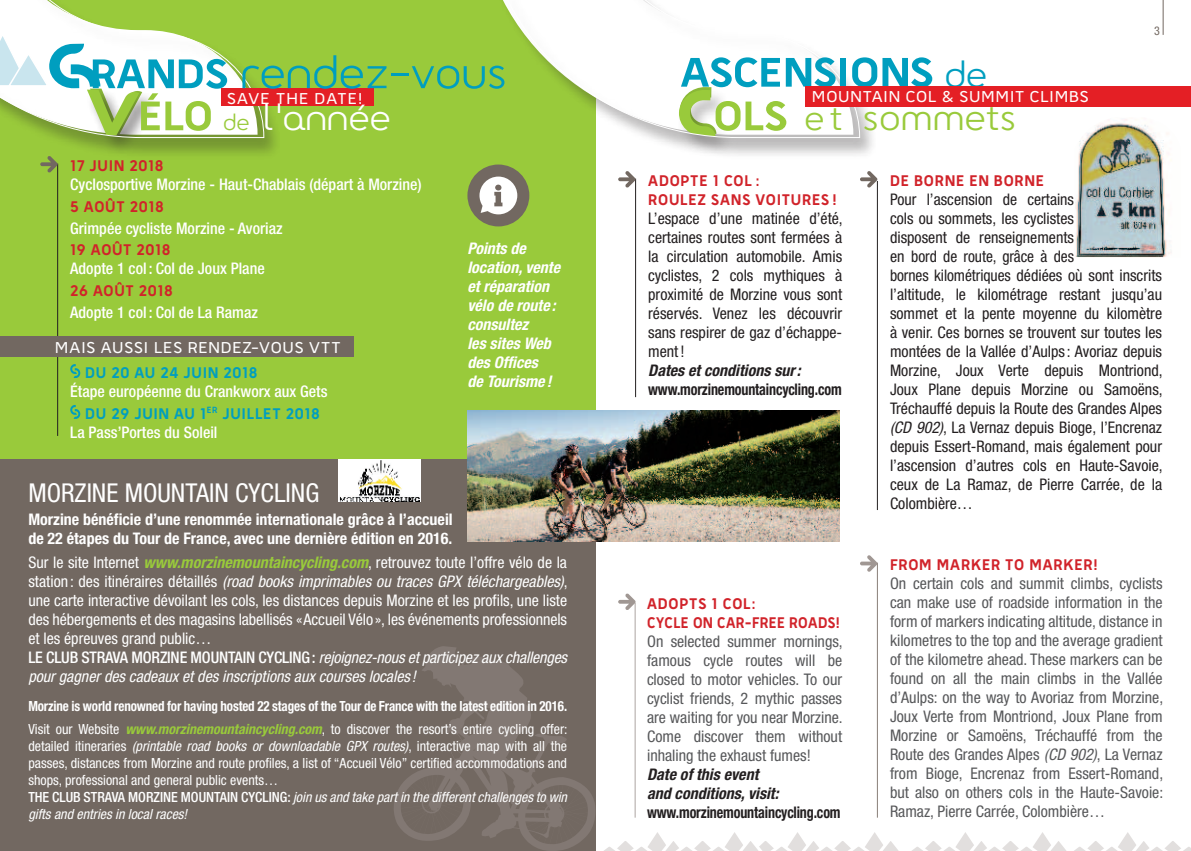
<style>
.page{position:relative;width:1191px;height:851px;background:#fff}
.page>*{position:absolute;margin:0;border:0;box-sizing:border-box;transform-origin:0 0}
.t1{font:52px "FNAC Regular";color:#009ebf;scale:1.09 1}
.t2{font:700 48.2px "FNAC Regular";color:#009ebf;scale:1.09 1}
.t3{font:42px "FNAC Regular";color:#99ca3b;scale:1.09 1}
.t4{font:42px "FNAC Regular";color:#fff;scale:1.09 1}
.t5{font:condensed 26px "Helvetica Neue";color:#fff}
.t6{font:700 18.4px "FNAC Demi";letter-spacing:.04em;color:#fff;scale:1.07 1}
.t7{font:700 18px/19px "FNAC Regular";letter-spacing:.04em;color:#d1232a}
.t8{font:700 18px "FNAC Regular";letter-spacing:.04em;color:#009ebf}
.t9{font:condensed 16px/19px "Helvetica Neue";color:#231f20;text-align:justify}
.t10{font:condensed 16px/19px "Helvetica Neue";color:#57585a;text-align:justify}
.t11{font:condensed 16px/19px "Helvetica Neue";color:#fff}
.t12{font:500 condensed 16px "Helvetica Neue";color:#fff}
.t13{font:700 condensed 16px/19px "Helvetica Neue";color:#fff}
.t14{font:italic 700 condensed 16px/19px "Helvetica Neue";color:#fff}
.t15{font:700 condensed 16px "Helvetica Neue";letter-spacing:-.01em;color:#231f20;scale:.88 1}
.t16{font:italic 700 condensed 16px/19px "Helvetica Neue";color:#231f20}
.t17{font:condensed 14px/17px "Helvetica Neue";color:#fff;text-align:justify}
.t18{font:700 condensed 14px/22.6px "Helvetica Neue";letter-spacing:-.01em;color:#fff;scale:.93 1}
.t19{font:italic condensed 14px/17px "Helvetica Neue";color:#fff}
.t20{font:500 condensed 14px "Helvetica Neue";color:#fff}
.t21{font:condensed 12px "Helvetica Neue";color:#726861}
.s1{font-weight:700;font-size:48.2px}
.s2{font-weight:700;font-size:48.2px;color:#99ca3b}
.s3{font-size:26px;color:#99ca3b}
.s4{font-weight:700;font-style:italic;color:#99ca3b}
.s5{font-style:italic}
.s6{font-weight:500}
.s7{font-weight:400}
.s8{font-style:italic;color:#99ca3b}
.s9{font-weight:500;font-style:normal}
.s10{font-weight:400;font-size:42px}
.s11{font-size:40px}
</style>
<div class="page">
<svg style="left:589px;top:832px;width:602px;height:19px"></svg>
<div style="left:0;top:0;width:595px;height:808px;background:#99ca3b"></div>
<div style="left:481px;top:0;width:397px;height:157px;background:#231f20;opacity:.3"></div>
<svg style="left:483px;top:0;width:377px;height:138px"></svg>
<div style="left:0;top:0;width:283px;height:157px;background:#231f20;opacity:.3"></div>
<hr style="left:635px;top:179px;width:1px;height:218px;background:#231f20">
<svg style="left:618px;top:171px;width:17px;height:17px"></svg>
<hr style="left:57px;top:163px;width:1px;height:273px;background:#231f20">
<svg style="left:70px;top:364px;width:10px;height:14px"></svg>
<svg style="left:70px;top:405px;width:10px;height:14px"></svg>
<svg style="left:40px;top:156px;width:18px;height:17px"></svg>
<hr style="left:877px;top:181px;width:1px;height:329px;background:#231f20">
<svg style="left:860px;top:171px;width:17px;height:17px"></svg>
<hr style="left:877px;top:562px;width:1px;height:255px;background:#887e78">
<svg style="left:860px;top:555px;width:17px;height:17px"></svg>
<div style="left:805px;top:87px;width:386px;height:20px;background:#e41f25"></div>
<div style="left:0;top:459px;width:595px;height:391px;background:#726861"></div>
<div style="left:0;top:337px;width:354px;height:20px;background:#726861"></div>
<img style="left:1075px;top:119px;width:96px;height:138px">
<img style="left:467px;top:410px;width:372px;height:131px">
<hr style="left:634px;top:602px;width:1px;height:215px;background:#887e78">
<svg style="left:618px;top:593px;width:17px;height:17px"></svg>
<hr style="left:1162px;top:0;width:1px;height:35px;background:#726861">
<div style="left:221px;top:88px;width:153px;height:17px;background:#e41f25"></div>
<svg style="left:394px;top:646px;width:204px;height:204px"></svg>
<div style="left:467px;top:164px;width:62px;height:62px;background:#726861;border-radius:50%"></div>
<svg style="left:479px;top:176px;width:38px;height:38px"></svg>
<svg style="left:0;top:0;width:264px;height:138px"></svg>
<div style="left:338px;top:459px;width:83px;height:43px;background:#fff"></div>
<img style="left:339px;top:460px;width:80px;height:41px">
<h1 class="t1" style="left:90px;top:48px;width:385px"><span class="s1">RANDS</span> rendez-vous</h1>
<h3 class="t4" style="left:138px;top:98px;width:234px"><span class="s2">ÉLO</span> <span class="s3">de</span> l’année</h3>
<p class="t6" style="left:227px;top:90px;width:128px">SAVE THE DATE!</p>
<p class="t7" style="left:70px;top:156px;width:95px">17 JUIN 2018</p>
<p class="t12" style="left:70px;top:175px;width:353px">Cyclosportive Morzine - Haut-Chablais (départ à Morzine)</p>
<p class="t7" style="left:70px;top:197px;width:95px">5 AOÛT 2018</p>
<p class="t12" style="left:70px;top:218px;width:214px">Grimpée cycliste Morzine - Avoriaz</p>
<p class="t7" style="left:70px;top:240px;width:102px">19 AOÛT 2018</p>
<p class="t12" style="left:70px;top:259px;width:196px">Adopte 1 col : Col de Joux Plane</p>
<p class="t7" style="left:70px;top:281px;width:104px">26 AOÛT 2018</p>
<p class="t12" style="left:70px;top:303px;width:189px">Adopte 1 col : Col de La Ramaz</p>
<p class="t6" style="left:55px;top:338px;width:249px">MAIS AUSSI LES RENDEZ-VOUS VTT</p>
<p class="t8" style="left:85px;top:364px;width:174px">DU 20 AU 24 JUIN 2018</p>
<p class="t12" style="left:70px;top:382px;width:259px">Étape européenne du Crankworx aux Gets</p>
<p class="t8" style="left:85px;top:405px;width:236px">DU 29 JUIN AU 1<sup>ER</sup> JUILLET 2018</p>
<p class="t12" style="left:70px;top:422px;width:149px">La Pass’Portes du Soleil</p>
<h3 class="t5" style="left:28px;top:477px;width:292px">MORZINE MOUNTAIN CYCLING</h3>
<p class="t14" style="left:467px;top:238px;width:94px">Points de location, vente et réparation vélo de route : consultez<br>les sites Web des Offices<br>de Tourisme !</p>
<p class="t13" style="left:28px;top:509px;width:426px">Morzine bénéficie d’une renommée internationale grâce à l’accueil de 22 étapes du Tour de France, avec une dernière édition en 2016.</p>
<p class="t11" style="left:28px;top:553px;width:541px">Sur le site Internet <span class="s4">www.morzinemountaincycling.com</span>, retrouvez toute l’offre vélo de la station : des itinéraires détaillés <span class="s5">(road books imprimables ou traces GPX téléchargeables)</span>, une carte interactive dévoilant les cols, les distances depuis Morzine et les profils, une liste des hébergements et des magasins labellisés «Accueil Vélo », les événements professionnels et les épreuves grand public…<br><span class="s6">Le cl ub STRAVA Mor zine Mounta in Cycl ing :</span> <span class="s5">rejoignez-nous et participez aux challenges pour gagner des cadeaux et des inscriptions aux courses locales !</span></p>
<p class="t18" style="left:28px;top:694px;width:581px">Morzine is world renowned for having hosted 22 stages of the Tour de France with the latest edition in 2016.<br><span class="s7">Visit our Website</span> <span class="s8">www.morzinemountaincycling.com</span><span class="s7">, to discover the resort’s entire cycling offer:</span></p>
<p class="t17" style="left:28px;top:737px;width:540px">detailed itineraries <span class="s5">(printable road books or downloadable GPX routes)</span>, interactive map with all the passes, distances from Morzine and route profiles, a list of “Accueil Vélo” certified accommodations and shops, professional and general public events…</p>
<p class="t20" style="left:28px;top:788px;width:133px">THE CLUB STRAVA MORZINE</p>
<p class="t19" style="left:28px;top:788px;width:540px;text-indent:152px"><span class="s9">MOUN TAIN CYCLIN G:</span> join us and take part in the different challenges to win gifts and entries in local races!</p>
<h2 class="t2" style="left:680px;top:49px;width:283px">ASCENSIONS <span class="s10">de</span></h2>
<p class="t6" style="left:812px;top:88px;width:260px">MOUNTAIN COL &amp; SUMMIT CLIMBS</p>
<h3 class="t3" style="left:713px;top:98px;width:280px"><span class="s1">OLS</span> <span class="s11">et</span> sommets</h3>
<p class="t21" style="left:1154px;top:24px;width:7px">3</p>
<p class="t7" style="left:648px;top:171px;width:190px">ADOPTE 1 COL :<br>ROULEZ SANS VOITURES !</p>
<p class="t9" style="left:648px;top:209px;width:196px">L’espace d’une matinée d’été, certaines routes sont fermées à la circulation automobile. Amis cyclistes, 2 cols mythiques à proximité de Morzine vous sont réservés. Venez les découvrir sans respirer de gaz d’échappe&shy;ment!</p>
<p class="t16" style="left:648px;top:360px;width:154px">Dates et conditions sur:</p>
<p class="t15" style="left:648px;top:379px;width:221px">www.morzinemountaincycling.com</p>
<p class="t7" style="left:647px;top:593px;width:194px">ADO PTS 1 COL :<br>CYCLE ON CAR-FREE ROADS!</p>
<p class="t10" style="left:647px;top:631px;width:197px">On selected summer mornings, famous cycle routes will be closed to motor vehicles. To our cyclist friends, 2 mythic passes are waiting for you near Morzine.<br>Come discover them without inhaling the exhaust fumes!</p>
<p class="t16" style="left:647px;top:764px;width:133px">Date of this event and conditions, visit:</p>
<p class="t15" style="left:647px;top:802px;width:221px">www.morzinemountaincycling.com</p>
<p class="t7" style="left:890px;top:171px;width:156px">DE BORNE EN BORNE</p>
<p class="t9" style="left:890px;top:190px;width:274px;text-align:left">Pour l’ascension de certains<br>cols ou sommets, les cyclistes<br>disposent de renseignements<br>en bord de route, grâce à des<br>bornes kilométriques dédiées où sont inscrits l’altitude, le kilométrage restant jusqu’au sommet et la pente moyenne du kilomètre à venir. Ces bornes se trouvent sur toutes les montées de la Vallée d’Aulps : Avoriaz depuis Morzine, Joux Verte depuis Montriond, Joux Plane depuis Morzine ou Samoëns, Tréchauffé depuis la Route des Grandes Alpes <span class="s5">(CD 902)</span>, La Vernaz depuis Bioge, l’Encrenaz depuis Essert-Romand, mais également pour l’ascension d’autres cols en Haute-Savoie, ceux de La Ramaz, de Pierre Carrée, de la Colombière…</p>
<p class="t7" style="left:890px;top:555px;width:209px">FROM MARKER TO MARKER!</p>
<p class="t10" style="left:890px;top:573px;width:275px">On certain cols and summit climbs, cyclists can make use of roadside information in the form of markers indicating altitude, distance in kilometres to the top and the average gradient of the kilometre ahead. These markers can be found on all the main climbs in the Vallée d’Aulps: on the way to Avoriaz from Morzine, Joux Verte from Montriond, Joux Plane from Morzine or Samoëns, Tréchauffé from the Route des Grandes Alpes <span class="s5">(CD 902)</span>, La Vernaz from Bioge, Encrenaz from Essert-Romand, but also on others cols in the Haute-Savoie:<br>Ramaz, Pierre Carrée, Colombière…</p>
</div>
